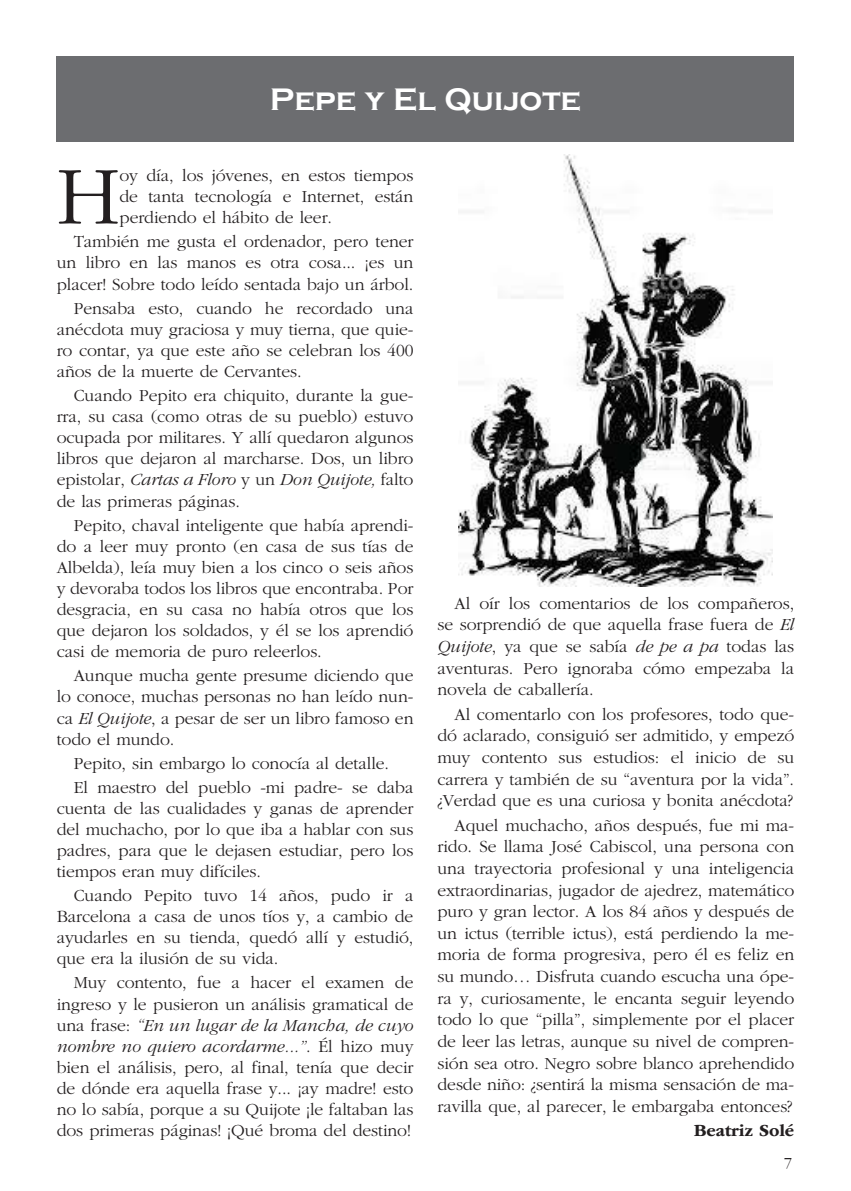
<style>
.page{position:relative;width:851px;height:1191px;background:#fff}
.page>*{position:absolute;margin:0;border:0;box-sizing:border-box;transform-origin:0 0}
.t1{font:300 85.4px "ITC Garamond Std";color:#231f20}
.t2{font:700 32px "Copperplate Gothic";color:#fff}
.t3{font:300 17.6px/21.2px "ITC Garamond Std";letter-spacing:-.005em;color:#231f20;text-align:justify}
.t4{font:700 17.6px "ITC Garamond Std";letter-spacing:-.005em;color:#231f20}
.t5{font:300 16px "ITC Garamond Std";color:#231f20}
.s1{font-style:italic}
</style>
<div class="page">
<div style="left:57px;top:57px;width:737px;height:85px;background:#6c6d70"></div>
<img style="left:459px;top:154px;width:313px;height:432px">
<h2 class="t2" style="left:270px;top:82px;width:313px">Pepe y El Quijote</h2>
<h1 class="t1" style="left:57px;top:151px;width:65px">H</h1>
<p class="t3" style="left:119px;top:165px;width:295px">oy día, los jóvenes, en estos tiempos de tanta tecnología e Internet, están perdiendo el hábito de leer.</p>
<p class="t3" style="left:57px;top:231px;width:358px;text-indent:17px">También me gusta el ordenador, pero tener un libro en las manos es otra cosa... ¡es un placer! Sobre todo leído sentada bajo un árbol.</p>
<p class="t3" style="left:57px;top:298px;width:358px;text-indent:17px">Pensaba esto, cuando he recordado una anécdota muy graciosa y muy tierna, que quie&shy;ro contar, ya que este año se celebran los 400 años de la muerte de Cervantes.</p>
<p class="t3" style="left:57px;top:385px;width:358px;text-indent:17px">Cuando Pepito era chiquito, durante la gue&shy;rra, su casa (como otras de su pueblo) estuvo ocupada por militares. Y allí quedaron algunos libros que dejaron al marcharse. Dos, un libro epistolar, <span class="s1">Cartas a Floro</span> y un <span class="s1">Don Quijote,</span> falto de las primeras páginas.</p>
<p class="t3" style="left:57px;top:514px;width:358px;text-indent:17px">Pepito, chaval inteligente que había aprendi&shy;do a leer muy pronto (en casa de sus tías de Albelda), leía muy bien a los cinco o seis años y devoraba todos los libros que encontraba. Por desgracia, en su casa no había otros que los que dejaron los soldados, y él se los aprendió casi de memoria de puro releerlos.</p>
<p class="t3" style="left:57px;top:665px;width:358px;text-indent:17px">Aunque mucha gente presume diciendo que lo conoce, muchas personas no han leído nun&shy;ca <span class="s1">El Quijote</span>, a pesar de ser un libro famoso en todo el mundo.</p>
<p class="t3" style="left:74px;top:751px;width:341px;line-height:24px">Pepito, sin embargo lo conocía al detalle.<br>El maestro del pueblo -mi padre- se daba</p>
<p class="t3" style="left:57px;top:797px;width:358px">cuenta de las cualidades y ganas de aprender del muchacho, por lo que iba a hablar con sus padres, para que le dejasen estudiar, pero los tiempos eran muy difíciles.</p>
<p class="t3" style="left:57px;top:885px;width:358px;text-indent:17px">Cuando Pepito tuvo 14 años, pudo ir a Barcelona a casa de unos tíos y, a cambio de ayudarles en su tienda, quedó allí y estudió, que era la ilusión de su vida.</p>
<p class="t3" style="left:57px;top:972px;width:358px;text-indent:17px">Muy contento, fue a hacer el examen de ingreso y le pusieron un análisis gramatical de una frase: <span class="s1">“En un lugar de la Mancha, de cuyo nombre no quiero acordarme...”</span>. Él hizo muy bien el análisis, pero, al final, tenía que decir de dónde era aquella frase y... ¡ay madre! esto no lo sabía, porque a su Quijote ¡le faltaban las dos primeras páginas! ¡Qué broma del destino!</p>
<p class="t3" style="left:437px;top:592px;width:358px;text-indent:17px">Al oír los comentarios de los compañeros, se sorprendió de que aquella frase fuera de <span class="s1">El Quijote</span>, ya que se sabía <span class="s1">de pe a pa</span> todas las aventuras. Pero ignoraba cómo empezaba la novela de caballería.</p>
<p class="t3" style="left:437px;top:703px;width:358px;text-indent:17px">Al comentarlo con los profesores, todo que&shy;dó aclarado, consiguió ser admitido, y empezó muy contento sus estudios: el inicio de su carrera y también de su “aventura por la vida”. ¿Verdad que es una curiosa y bonita anécdota?</p>
<p class="t3" style="left:437px;top:814px;width:358px;text-indent:17px">Aquel muchacho, años después, fue mi ma&shy;rido. Se llama José Cabiscol, una persona con una trayectoria profesional y una inteligencia extraordinarias, jugador de ajedrez, matemático puro y gran lector. A los 84 años y después de un ictus (terrible ictus), está perdiendo la me&shy;moria de forma progresiva, pero él es feliz en su mundo… Disfruta cuando escucha una ópe&shy;ra y, curiosamente, le encanta seguir leyendo todo lo que “pilla”, simplemente por el placer de leer las letras, aunque su nivel de compren&shy;sión sea otro. Negro sobre blanco aprehendido desde niño: ¿sentirá la misma sensación de ma&shy;ravilla que, al parecer, le embargaba entonces?</p>
<p class="t4" style="left:693px;top:1120px;width:102px">Beatriz Solé</p>
<p class="t5" style="left:784px;top:1154px;width:9px">7</p>
</div>
